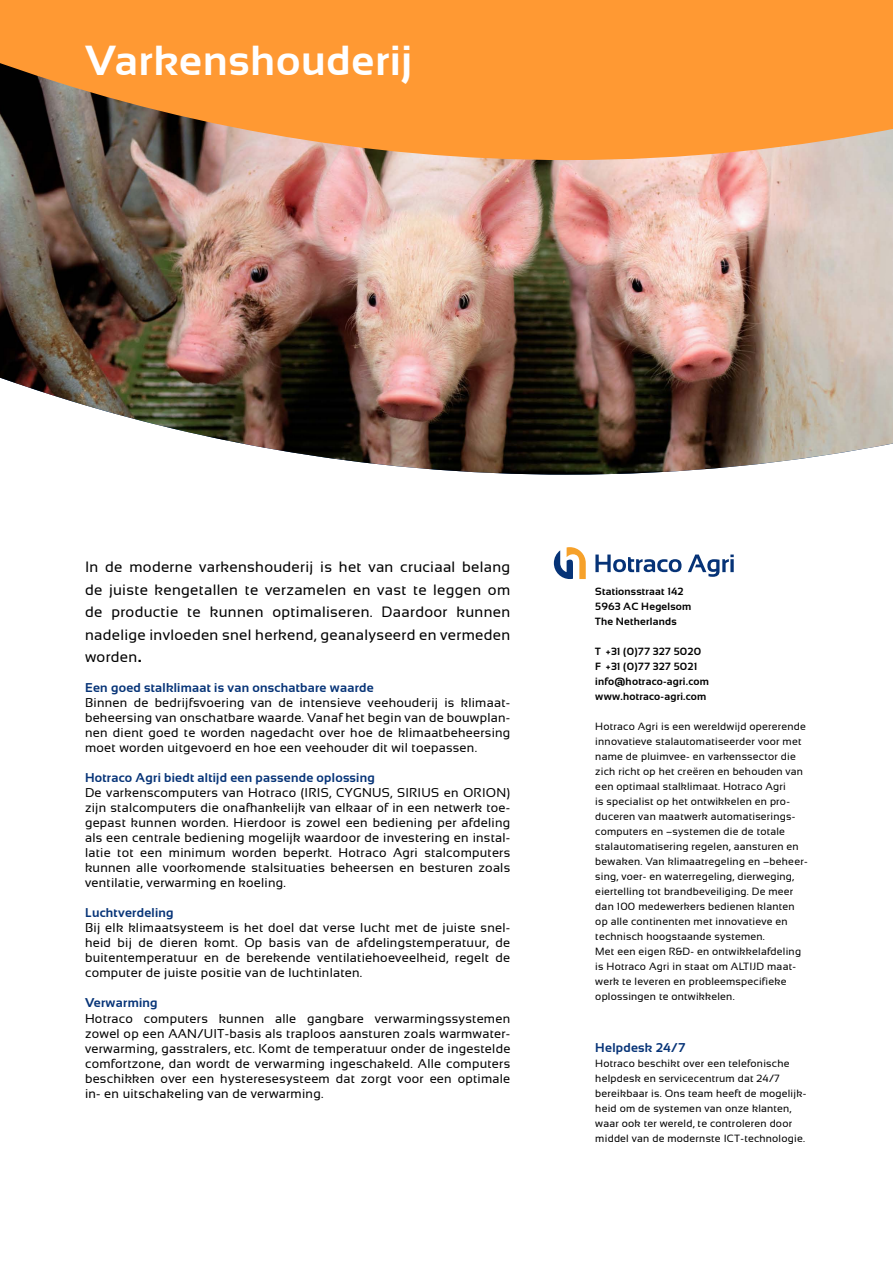
<style>
.page{position:relative;width:893px;height:1263px;background:#fff}
.page>*{position:absolute;margin:0;border:0;box-sizing:border-box;transform-origin:0 0}
.t1{font:700 42px "Sansation";letter-spacing:.02em;color:#fff}
.t2{font:15px/22.5px "Sansation";letter-spacing:.02em;color:#000;text-align:justify}
.t3{font:12.75px/15px "Sansation";letter-spacing:.02em;color:#000;text-align:justify}
.t4{font:700 12.75px "Sansation";letter-spacing:.02em;color:#063377}
.t5{font:10.5px/15px "Sansation";letter-spacing:.02em;color:#000}
.t6{font:700 10.5px/15px "Sansation";letter-spacing:.02em;color:#000}
.s1{font-weight:700;font-size:18px}
</style>
<div class="page">
<img style="left:0;top:160px;width:893px;height:315px">
<svg style="left:0;top:0;width:893px;height:160px;background:#eb923b"></svg>
<svg style="left:554px;top:547px;width:32px;height:32px"></svg>
<svg style="left:595px;top:554px;width:86px;height:18px"></svg>
<svg style="left:688px;top:554px;width:46px;height:23px"></svg>
<h1 class="t1" style="left:85px;top:37px;width:329px">Varkenshouderij</h1>
<p class="t2" style="left:85px;top:556px;width:427px">In de moderne varkenshouderij is het van cruciaal belang de juiste kengetallen te verzamelen en vast te leggen om de productie te kunnen optimaliseren. Daardoor kunnen nadelige invloeden snel herkend, geanalyseerd en vermeden worden<span class="s1">.</span></p>
<p class="t4" style="left:85px;top:681px;width:290px">Een goed stalklimaat is van onschatbare waarde</p>
<p class="t3" style="left:85px;top:695px;width:427px">Binnen de bedrijfsvoering van de intensieve veehouderij is klimaat&shy;beheersing van onschatbare waarde. Vanaf het begin van de bouwplan&shy;nen dient goed te worden nagedacht over hoe de klimaatbeheersing moet worden uitgevoerd en hoe een veehouder dit wil toepassen.</p>
<p class="t4" style="left:85px;top:771px;width:291px">Hotraco Agri biedt altijd een passende oplossing</p>
<p class="t3" style="left:85px;top:785px;width:427px">De varkenscomputers van Hotraco (IRIS, CYGNUS, SIRIUS en ORION) zijn stalcomputers die onafhankelijk van elkaar of in een netwerk toe&shy;gepast kunnen worden. Hierdoor is zowel een bediening per afdeling als een centrale bediening mogelijk waardoor de investering en instal&shy;latie tot een minimum worden beperkt. Hotraco Agri stalcomputers kunnen alle voorkomende stalsituaties beheersen en besturen zoals ventilatie, verwarming en koeling.</p>
<p class="t4" style="left:85px;top:906px;width:90px">Luchtverdeling</p>
<p class="t3" style="left:85px;top:920px;width:427px">Bij elk klimaatsysteem is het doel dat verse lucht met de juiste snel&shy;heid bij de dieren komt. Op basis van de afdelingstemperatuur, de buitentemperatuur en de berekende ventilatiehoeveelheid, regelt de computer de juiste positie van de luchtinlaten.</p>
<p class="t4" style="left:85px;top:996px;width:74px">Verwarming</p>
<p class="t3" style="left:85px;top:1011px;width:427px">Hotraco computers kunnen alle gangbare verwarmingssystemen zowel op een AAN/UIT-basis als traploos aansturen zoals warmwater&shy;verwarming, gasstralers, etc. Komt de temperatuur onder de ingestelde comfortzone, dan wordt de verwarming ingeschakeld. Alle computers beschikken over een hysteresesysteem dat zorgt voor een optimale in- en uitschakeling van de verwarming.</p>
<p class="t6" style="left:595px;top:584px;width:98px">Stationsstraat 142<br>5963 AC Hegelsom<br>The Netherlands</p>
<p class="t6" style="left:595px;top:644px;width:115px">T +31 (0)77 327 5020<br>F +31 (0)77 327 5021 info@hotraco-agri.com www.hotraco-agri.com</p>
<p class="t5" style="left:595px;top:719px;width:214px">Hotraco Agri is een wereldwijd opererende innovatieve stalautomatiseerder voor met name de pluimvee- en varkenssector die zich richt op het creëren en behouden van een optimaal stalklimaat. Hotraco Agri<br>is specialist op het ontwikkelen en pro&shy;duceren van maatwerk automatiserings&shy;computers en –systemen die de totale stalautomatisering regelen, aansturen en bewaken. Van klimaatregeling en –beheer&shy;sing, voer- en waterregeling, dierweging, eiertelling tot brandbeveiliging. De meer dan 100 medewerkers bedienen klanten op alle continenten met innovatieve en technisch hoogstaande systemen.<br>Met een eigen R&amp;D- en ontwikkelafdeling is Hotraco Agri in staat om ALTIJD maat&shy;werk te leveren en probleemspecifieke oplossingen te ontwikkelen.</p>
<p class="t4" style="left:595px;top:1040px;width:91px">Helpdesk 24/7</p>
<p class="t5" style="left:595px;top:1056px;width:212px">Hotraco beschikt over een telefonische helpdesk en servicecentrum dat 24/7 bereikbaar is. Ons team heeft de mogelijk&shy;heid om de systemen van onze klanten, waar ook ter wereld, te controleren door middel van de modernste ICT-technologie.</p>
</div>
